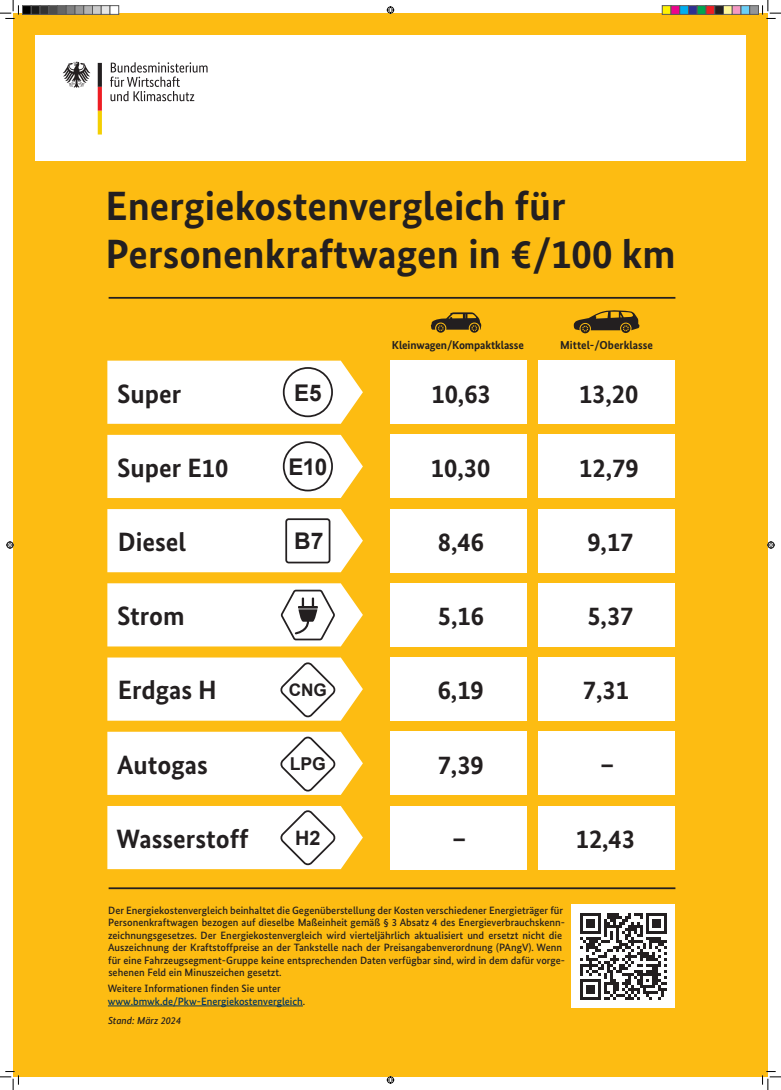
<style>
.page{position:relative;width:781px;height:1090px;background:#fff}
.page>*{position:absolute;margin:0;border:0;box-sizing:border-box;transform-origin:0 0}
.t1{font:700 40.88px/48.2px "Bundes Sans";color:#231f20}
.t2{font:700 26.5px "Bundes Sans";color:#231f20}
.t3{font:700 23px "Arial";letter-spacing:-.01em;color:#231f20}
.t4{font:700 19.88px "Arial";color:#231f20}
.t5{font:700 17.69px "Arial";color:#231f20}
.t6{font:700 17.25px "Arial";color:#231f20}
.t7{font:700 11.5px "Bundes Sans";letter-spacing:-.01em;color:#231f20}
.t8{font:500 10.62px/12.4px "Bundes Sans";color:#231f20}
.t9{font:500 10.62px/12.4px "Bundes Sans";color:#003562}
.t10{font:italic 500 10.19px "Bundes Sans";color:#231f20}
.s1{color:#231f20}
</style>
<div class="page">
<div style="left:13px;top:13px;width:755px;height:1063px;background:#fdbc12"></div>
<div style="left:35px;top:35px;width:711px;height:126px;background:#fff"></div>
<svg style="left:110px;top:62px;width:98px;height:39px"></svg>
<svg style="left:63px;top:62px;width:27px;height:26px"></svg>
<svg style="left:98px;top:63px;width:4px;height:71px"></svg>
<hr style="left:108px;top:1005px;width:195px;height:1px;background:#003562">
<svg style="left:431px;top:312px;width:51px;height:20px"></svg>
<svg style="left:574px;top:310px;width:65px;height:23px"></svg>
<div style="left:572px;top:904px;width:103px;height:103px;background:#fff"></div>
<svg style="left:580px;top:913px;width:87px;height:86px"></svg>
<hr style="left:109px;top:297px;width:566px;height:2px;background:#231f20">
<hr style="left:109px;top:887px;width:566px;height:2px;background:#231f20">
<svg style="left:107px;top:360px;width:256px;height:64px;background:#fdf9ef"></svg>
<div style="left:283px;top:367px;width:50px;height:50px;border:2px solid #231f20;border-radius:50%"></div>
<div style="left:390px;top:360px;width:136px;height:64px;background:#fff"></div>
<div style="left:538px;top:360px;width:137px;height:64px;background:#fff"></div>
<div style="left:107px;top:435px;width:256px;height:63px;background:#fff"></div>
<div style="left:283px;top:441px;width:50px;height:50px;border:2px solid #231f20;border-radius:50%"></div>
<div style="left:390px;top:435px;width:136px;height:63px;background:#fff"></div>
<div style="left:538px;top:435px;width:137px;height:63px;background:#fff"></div>
<svg style="left:107px;top:731px;width:256px;height:63px;background:#fbf7ee"></svg>
<div style="left:390px;top:731px;width:136px;height:63px;background:#fff"></div>
<div style="left:538px;top:731px;width:137px;height:63px;background:#fff"></div>
<svg style="left:107px;top:657px;width:256px;height:63px;background:#fbf7ef"></svg>
<div style="left:390px;top:657px;width:136px;height:63px;background:#fff"></div>
<div style="left:538px;top:657px;width:137px;height:63px;background:#fff"></div>
<svg style="left:107px;top:806px;width:256px;height:63px;background:#fbf8f1"></svg>
<div style="left:390px;top:805px;width:136px;height:64px;background:#fff"></div>
<div style="left:538px;top:805px;width:137px;height:64px;background:#fff"></div>
<div style="left:390px;top:509px;width:136px;height:63px;background:#fff"></div>
<div style="left:538px;top:509px;width:137px;height:63px;background:#fff"></div>
<svg style="left:107px;top:509px;width:256px;height:63px;background:#fefbf3"></svg>
<div style="left:285px;top:518px;width:45px;height:45px;border:2px solid #231f20;border-radius:3px"></div>
<div style="left:390px;top:583px;width:136px;height:63px;background:#fff"></div>
<div style="left:538px;top:583px;width:137px;height:63px;background:#fff"></div>
<svg style="left:107px;top:583px;width:256px;height:63px;background:#f6f3eb"></svg>
<svg style="left:0;top:0;width:19px;height:19px"></svg>
<svg style="left:0;top:1071px;width:19px;height:18px"></svg>
<svg style="left:762px;top:0;width:19px;height:19px"></svg>
<svg style="left:762px;top:1071px;width:19px;height:18px"></svg>
<svg style="left:387px;top:6px;width:7px;height:8px"></svg>
<svg style="left:387px;top:1076px;width:7px;height:7px"></svg>
<svg style="left:6px;top:541px;width:8px;height:7px"></svg>
<svg style="left:767px;top:541px;width:8px;height:7px"></svg>
<div style="left:23px;top:6px;width:8px;height:8px;background:#000"></div>
<div style="left:22px;top:5px;width:10px;height:10px;border:1px solid #595959"></div>
<div style="left:31px;top:6px;width:9px;height:8px;background:#1a1a1a"></div>
<div style="left:31px;top:5px;width:9px;height:10px;border:1px solid #595959"></div>
<div style="left:40px;top:6px;width:9px;height:8px;background:#333"></div>
<div style="left:40px;top:5px;width:9px;height:10px;border:1px solid #595959"></div>
<div style="left:49px;top:6px;width:9px;height:8px;background:#4d4d4d"></div>
<div style="left:48px;top:5px;width:10px;height:10px;border:1px solid #595959"></div>
<div style="left:58px;top:6px;width:8px;height:8px;background:#666"></div>
<div style="left:57px;top:5px;width:10px;height:10px;border:1px solid #595959"></div>
<div style="left:66px;top:6px;width:9px;height:8px;background:#808080"></div>
<div style="left:66px;top:5px;width:9px;height:10px;border:1px solid #595959"></div>
<div style="left:75px;top:6px;width:9px;height:8px;background:#999"></div>
<div style="left:75px;top:5px;width:9px;height:10px;border:1px solid #595959"></div>
<div style="left:84px;top:6px;width:9px;height:8px;background:#b3b3b3"></div>
<div style="left:83px;top:5px;width:10px;height:10px;border:1px solid #595959"></div>
<div style="left:93px;top:6px;width:8px;height:8px;background:#ccc"></div>
<div style="left:92px;top:5px;width:10px;height:10px;border:1px solid #595959"></div>
<div style="left:101px;top:6px;width:9px;height:8px;background:#e6e6e6"></div>
<div style="left:101px;top:5px;width:9px;height:10px;border:1px solid #595959"></div>
<div style="left:110px;top:5px;width:9px;height:10px;border:1px solid #595959"></div>
<div style="left:662px;top:6px;width:9px;height:8px;background:#fff101"></div>
<div style="left:662px;top:5px;width:9px;height:10px;border:1px solid #595959"></div>
<div style="left:671px;top:6px;width:9px;height:8px;background:#ed028c"></div>
<div style="left:671px;top:5px;width:9px;height:10px;border:1px solid #595959"></div>
<div style="left:680px;top:6px;width:8px;height:8px;background:#00aeef"></div>
<div style="left:679px;top:5px;width:10px;height:10px;border:1px solid #595959"></div>
<div style="left:688px;top:6px;width:9px;height:8px;background:#2e3092"></div>
<div style="left:688px;top:5px;width:10px;height:10px;border:1px solid #595959"></div>
<div style="left:697px;top:6px;width:9px;height:8px;background:#00a54f"></div>
<div style="left:697px;top:5px;width:9px;height:10px;border:1px solid #595959"></div>
<div style="left:706px;top:6px;width:9px;height:8px;background:#ee1d23"></div>
<div style="left:706px;top:5px;width:9px;height:10px;border:1px solid #595959"></div>
<div style="left:715px;top:6px;width:8px;height:8px;background:#231f20"></div>
<div style="left:714px;top:5px;width:10px;height:10px;border:1px solid #595959"></div>
<div style="left:723px;top:6px;width:9px;height:8px;background:#fff79a"></div>
<div style="left:723px;top:5px;width:10px;height:10px;border:1px solid #595959"></div>
<div style="left:732px;top:6px;width:9px;height:8px;background:#f499c2"></div>
<div style="left:732px;top:5px;width:9px;height:10px;border:1px solid #595959"></div>
<div style="left:741px;top:6px;width:9px;height:8px;background:#6bcff6"></div>
<div style="left:741px;top:5px;width:9px;height:10px;border:1px solid #595959"></div>
<div style="left:750px;top:6px;width:8px;height:8px;background:#939598"></div>
<div style="left:749px;top:5px;width:10px;height:10px;border:1px solid #595959"></div>
<h1 class="t1" style="left:106px;top:181px;width:572px">Energiekostenvergleich für<br>Personenkraftwagen in €/100 km</h1>
<p class="t7" style="left:392px;top:338px;width:133px">Kleinwagen/Kompaktklasse</p>
<p class="t7" style="left:560px;top:338px;width:94px">Mittel-/Oberklasse</p>
<h2 class="t2" style="left:117px;top:377px;width:66px">Super</h2>
<h3 class="t3" style="left:294px;top:377px;width:29px">E5</h3>
<h2 class="t2" style="left:431px;top:377px;width:61px">10,63</h2>
<h2 class="t2" style="left:579px;top:377px;width:61px">13,20</h2>
<h2 class="t2" style="left:117px;top:451px;width:113px">Super E10</h2>
<h3 class="t3" style="left:288px;top:451px;width:41px">E10</h3>
<h2 class="t2" style="left:431px;top:451px;width:61px">10,30</h2>
<h2 class="t2" style="left:579px;top:451px;width:61px">12,79</h2>
<h2 class="t2" style="left:118px;top:525px;width:70px">Diesel</h2>
<h3 class="t3" style="left:294px;top:526px;width:31px">B7</h3>
<h2 class="t2" style="left:438px;top:525px;width:48px">8,46</h2>
<h2 class="t2" style="left:587px;top:525px;width:48px">9,17</h2>
<h2 class="t2" style="left:117px;top:599px;width:69px">Strom</h2>
<h2 class="t2" style="left:438px;top:599px;width:48px">5,16</h2>
<h2 class="t2" style="left:587px;top:599px;width:48px">5,37</h2>
<h2 class="t2" style="left:118px;top:674px;width:101px">Erdgas H</h2>
<h3 class="t6" style="left:289px;top:678px;width:40px">CNG</h3>
<h2 class="t2" style="left:438px;top:674px;width:48px">6,19</h2>
<h2 class="t2" style="left:583px;top:674px;width:48px">7,31</h2>
<h2 class="t2" style="left:117px;top:748px;width:92px">Autogas</h2>
<h3 class="t5" style="left:290px;top:752px;width:38px">LPG</h3>
<h2 class="t2" style="left:438px;top:748px;width:48px">7,39</h2>
<h2 class="t2" style="left:600px;top:748px;width:16px">–</h2>
<h2 class="t2" style="left:116px;top:822px;width:134px">Wasserstoff</h2>
<h3 class="t4" style="left:295px;top:824px;width:27px">H2</h3>
<h2 class="t2" style="left:452px;top:822px;width:16px">–</h2>
<h2 class="t2" style="left:576px;top:822px;width:61px">12,43</h2>
<p class="t8" style="left:108px;top:904px;width:459px">Der Energiekostenvergleich beinhaltet die Gegenüberstellung der Kosten verschiedener Energieträger für Personenkraftwagen bezogen auf dieselbe Maßeinheit gemäß § 3 Absatz 4 des Energieverbrauchskenn&shy;zeichnungsgesetzes. Der Energiekostenvergleich wird vierteljährlich aktualisiert und ersetzt nicht die Auszeichnung der Kraftstoffpreise an der Tankstelle nach der Preisangabenverordnung (PAngV). Wenn für eine Fahrzeugsegment-Gruppe keine entsprechenden Daten verfügbar sind, wird in dem dafür vorge&shy;sehenen Feld ein Minuszeichen gesetzt.</p>
<p class="t9" style="left:108px;top:982px;width:199px"><span class="s1">Weitere Informationen finden Sie unter </span>www.bmwk.de/Pkw-Energiekostenvergleich<span class="s1">.</span></p>
<p class="t10" style="left:108px;top:1014px;width:75px">Stand: März 2024</p>
</div>
